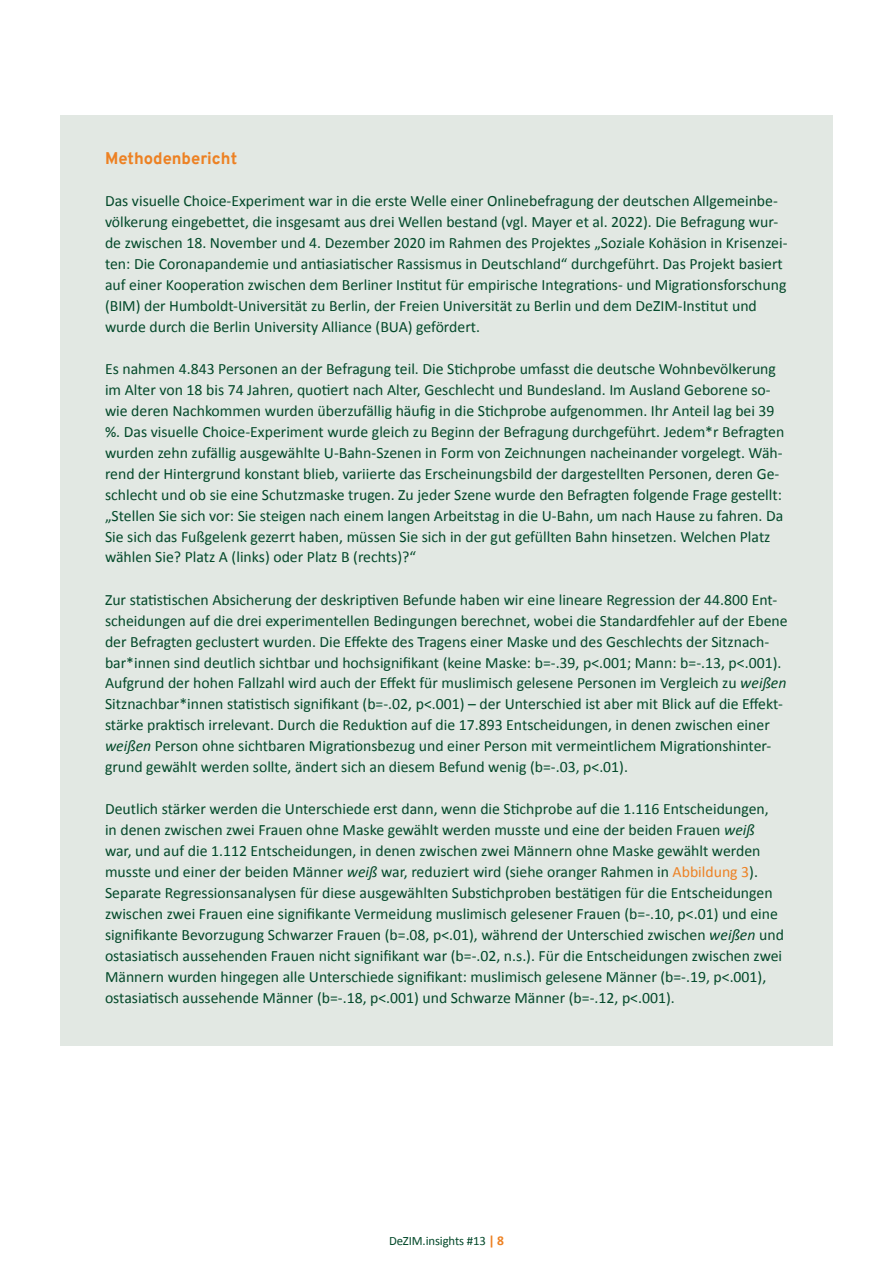
<style>
.page{position:relative;width:893px;height:1263px;background:#fff}
.page>*{position:absolute;margin:0;border:0;box-sizing:border-box;transform-origin:0 0}
.t1{font:800 16.5px "Overpass";color:#ed8123}
.t2{font:15.75px/21px "Calibri";color:#03492a}
.t3{font:12.75px "Calibri";letter-spacing:-.01em;color:#03492a}
.s1{font-style:italic}
.s2{color:#ed8123}
.s3{font-weight:700;font-size:13.5px;color:#ed8123}
</style>
<div class="page">
<div style="left:60px;top:115px;width:773px;height:930px;background:#e2e8e3"></div>
<p class="t1" style="left:105px;top:146px;width:134px">Methodenbericht</p>
<p class="t2" style="left:105px;top:189px;width:684px">Das visuelle Choice-Experiment war in die erste Welle einer Onlinebefragung der deutschen Allgemeinbe&shy;völkerung eingebettet, die insgesamt aus drei Wellen bestand (vgl. Mayer et al. 2022). Die Befragung wur&shy;de zwischen 18. November und 4. Dezember 2020 im Rahmen des Projektes „Soziale Kohäsion in Krisenzei&shy;ten: Die Coronapandemie und antiasiatischer Rassismus in Deutschland“ durchgeführt. Das Projekt basiert auf einer Kooperation zwischen dem Berliner Institut für empirische Integrations- und Migrationsforschung (BIM) der Humboldt-Universität zu Berlin, der Freien Universität zu Berlin und dem DeZIM-Institut und wurde durch die Berlin University Alliance (BUA) gefördert.</p>
<p class="t2" style="left:105px;top:357px;width:681px">Es nahmen 4.843 Personen an der Befragung teil. Die Stichprobe umfasst die deutsche Wohnbevölkerung im Alter von 18 bis 74 Jahren, quotiert nach Alter, Geschlecht und Bundesland. Im Ausland Geborene so&shy;wie deren Nachkommen wurden überzufällig häufig in die Stichprobe aufgenommen. Ihr Anteil lag bei 39 %. Das visuelle Choice-Experiment wurde gleich zu Beginn der Befragung durchgeführt. Jedem*r Befragten wurden zehn zufällig ausgewählte U-Bahn-Szenen in Form von Zeichnungen nacheinander vorgelegt. Wäh&shy;rend der Hintergrund konstant blieb, variierte das Erscheinungsbild der dargestellten Personen, deren Ge&shy;schlecht und ob sie eine Schutzmaske trugen. Zu jeder Szene wurde den Befragten folgende Frage gestellt: „Stellen Sie sich vor: Sie steigen nach einem langen Arbeitstag in die U-Bahn, um nach Hause zu fahren. Da Sie sich das Fußgelenk gezerrt haben, müssen Sie sich in der gut gefüllten Bahn hinsetzen. Welchen Platz wählen Sie? Platz A (links) oder Platz B (rechts)?“</p>
<p class="t2" style="left:105px;top:588px;width:684px">Zur statistischen Absicherung der deskriptiven Befunde haben wir eine lineare Regression der 44.800 Ent&shy;scheidungen auf die drei experimentellen Bedingungen berechnet, wobei die Standardfehler auf der Ebene der Befragten geclustert wurden. Die Effekte des Tragens einer Maske und des Geschlechts der Sitznach&shy;bar*innen sind deutlich sichtbar und hochsignifikant (keine Maske: b=-.39, p&lt;.001; Mann: b=-.13, p&lt;.001).<br>Aufgrund der hohen Fallzahl wird auch der Effekt für muslimisch gelesene Personen im Vergleich zu <span class="s1">weißen </span>Sitznachbar*innen statistisch signifikant (b=-.02, p&lt;.001) – der Unterschied ist aber mit Blick auf die Effekt&shy;stärke praktisch irrelevant. Durch die Reduktion auf die 17.893 Entscheidungen, in denen zwischen einer <span class="s1">weißen</span> Person ohne sichtbaren Migrationsbezug und einer Person mit vermeintlichem Migrationshinter&shy;grund gewählt werden sollte, ändert sich an diesem Befund wenig (b=-.03, p&lt;.01).</p>
<p class="t2" style="left:105px;top:798px;width:680px">Deutlich stärker werden die Unterschiede erst dann, wenn die Stichprobe auf die 1.116 Entscheidungen, in denen zwischen zwei Frauen ohne Maske gewählt werden musste und eine der beiden Frauen <span class="s1">weiß </span>war, und auf die 1.112 Entscheidungen, in denen zwischen zwei Männern ohne Maske gewählt werden musste und einer der beiden Männer <span class="s1">weiß</span> war, reduziert wird (siehe oranger Rahmen in <span class="s2">Abbildung 3</span>).<br>Separate Regressionsanalysen für diese ausgewählten Substichproben bestätigen für die Entscheidungen zwischen zwei Frauen eine signifikante Vermeidung muslimisch gelesener Frauen (b=-.10, p&lt;.01) und eine signifikante Bevorzugung Schwarzer Frauen (b=.08, p&lt;.01), während der Unterschied zwischen <span class="s1">weißen</span> und ostasiatisch aussehenden Frauen nicht signifikant war (b=-.02, n.s.). Für die Entscheidungen zwischen zwei Männern wurden hingegen alle Unterschiede signifikant: muslimisch gelesene Männer (b=-.19, p&lt;.001), ostasiatisch aussehende Männer (b=-.18, p&lt;.001) und Schwarze Männer (b=-.12, p&lt;.001).</p>
<p class="t3" style="left:389px;top:1232px;width:116px">DeZIM.insights #13 <span class="s3">| 8</span></p>
</div>
